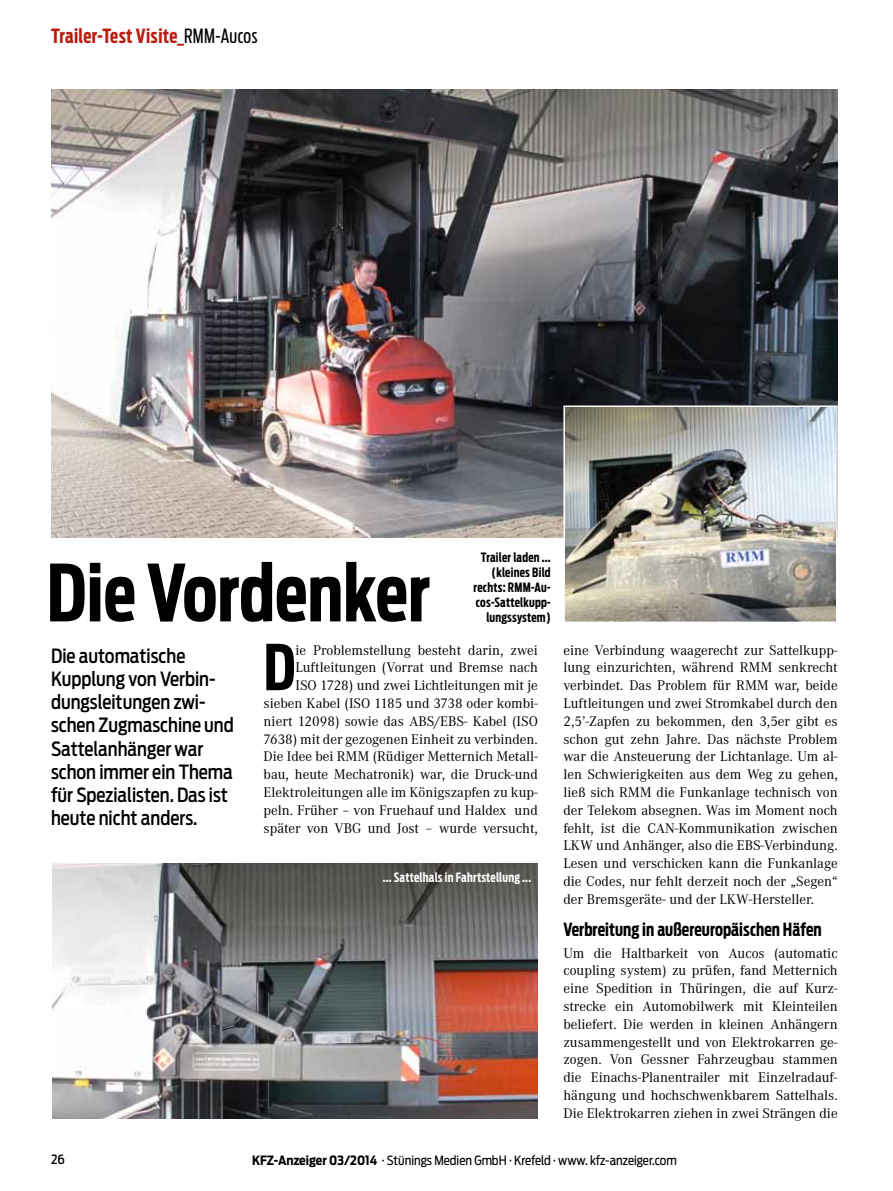
<style>
.page{position:relative;width:893px;height:1191px;background:#fff}
.page>*{position:absolute;margin:0;border:0;box-sizing:border-box;transform-origin:0 0}
.t1{font:700 78px "Antenna Extra Cond";letter-spacing:.005em;color:#000}
.t2{font:700 62.7px "Antenna Extra Cond";color:#000}
.t3{font:500 19.5px/23.2px "Antenna Cond";color:#000;scale:.95 1}
.t4{font:700 19.5px "Antenna Extra Cond";letter-spacing:.02em;color:#b91d0e}
.t5{font:700 18px "Antenna Extra Cond";letter-spacing:.005em;color:#000}
.t6{font:14.55px/17.9px "Corporate A";color:#000;text-align:justify}
.t7{font:700 12.75px/15px "Antenna Extra Cond";letter-spacing:.02em;color:#000;text-align:right}
.t8{font:12.75px "Antenna Cond";color:#000}
.t9{font:700 12.75px "Antenna Extra Cond";letter-spacing:.02em;color:#fff}
.t10{font:500 12.75px "Antenna Cond";color:#000}
.s1{font-weight:400;color:#000}
.s2{font-weight:700}
</style>
<div class="page">
<img style="left:51px;top:89px;width:787px;height:448px">
<img style="left:52px;top:863px;width:486px;height:255px">
<img style="left:566px;top:408px;width:269px;height:212px">
<div style="left:563px;top:405px;width:275px;height:218px;border:2px solid #fff"></div>
<h3 class="t4" style="left:51px;top:24px;width:208px">Trailer-Test Visite_<span class="s1">RMM-Aucos</span></h3>
<p class="t7" style="left:474px;top:550px;width:79px">Trailer laden ... (kleines Bild rechts: RMM-Au&shy;cos-Sattelkupp&shy;lungssystem)</p>
<h1 class="t1" style="left:47px;top:546px;width:385px">Die Vordenker</h1>
<h3 class="t3" style="left:51px;top:644px;width:194px">Die automatische<br>Kupplung von Verbin&shy;dungsleitungen zwi&shy;schen Zugmaschine und<br>Sattelanhänger war schon immer ein Thema für Spezialisten. Das ist heute nicht anders.</h3>
<h2 class="t2" style="left:264px;top:630px;width:33px">D</h2>
<p class="t6" style="left:264px;top:641px;width:276px;text-align:right">ie Problemstellung besteht darin, zwei Luftleitungen (Vorrat und Bremse nach<br>ISO 1728) und zwei Lichtleitungen mit je sieben Kabel (ISO 1185 und 3738 oder kombi&shy;niert 12098) sowie das ABS/EBS- Kabel (ISO 7638) mit der gezogenen Einheit zu verbinden.<br>Die Idee bei RMM (Rüdiger Metternich Metall&shy;bau, heute Mechatronik) war, die Druck-und Elektroleitungen alle im Königszapfen zu kup&shy;peln. Früher – von Fruehauf und Haldex und später von VBG und Jost – wurde versucht,</p>
<p class="t6" style="left:563px;top:641px;width:276px">eine Verbindung waagerecht zur Sattelkupp&shy;lung einzurichten, während RMM senkrecht verbindet. Das Problem für RMM war, beide Luftleitungen und zwei Stromkabel durch den 2,5’-Zapfen zu bekommen, den 3,5er gibt es schon gut zehn Jahre. Das nächste Problem war die Ansteuerung der Lichtanlage. Um al&shy;len Schwierigkeiten aus dem Weg zu gehen, ließ sich RMM die Funkanlage technisch von der Telekom absegnen. Was im Moment noch fehlt, ist die CAN-Kommunikation zwischen LKW und Anhänger, also die EBS-Verbindung.<br>Lesen und verschicken kann die Funkanlage die Codes, nur fehlt derzeit noch der „Segen“ der Bremsgeräte- und der LKW-Hersteller.</p>
<p class="t5" style="left:563px;top:919px;width:260px">Verbreitung in außereuropäischen Häfen</p>
<p class="t6" style="left:563px;top:944px;width:276px">Um die Haltbarkeit von Aucos (automatic coupling system) zu prüfen, fand Metternich eine Spedition in Thüringen, die auf Kurz&shy;strecke ein Automobilwerk mit Kleinteilen beliefert. Die werden in kleinen Anhängern zusammengestellt und von Elektrokarren ge&shy;zogen. Von Gessner Fahrzeugbau stammen die Einachs-Planentrailer mit Einzelradauf&shy;hängung und hochschwenkbarem Sattelhals.<br>Die Elektrokarren ziehen in zwei Strängen die</p>
<p class="t9" style="left:383px;top:870px;width:150px">... Sattelhals in Fahrtstellung ...</p>
<p class="t10" style="left:51px;top:1151px;width:15px">26</p>
<p class="t8" style="left:252px;top:1152px;width:426px"><span class="s2">KFZ-Anzeiger 03/2014</span> · Stünings Medien GmbH · Krefeld · www. kfz-anzeiger.com</p>
</div>
